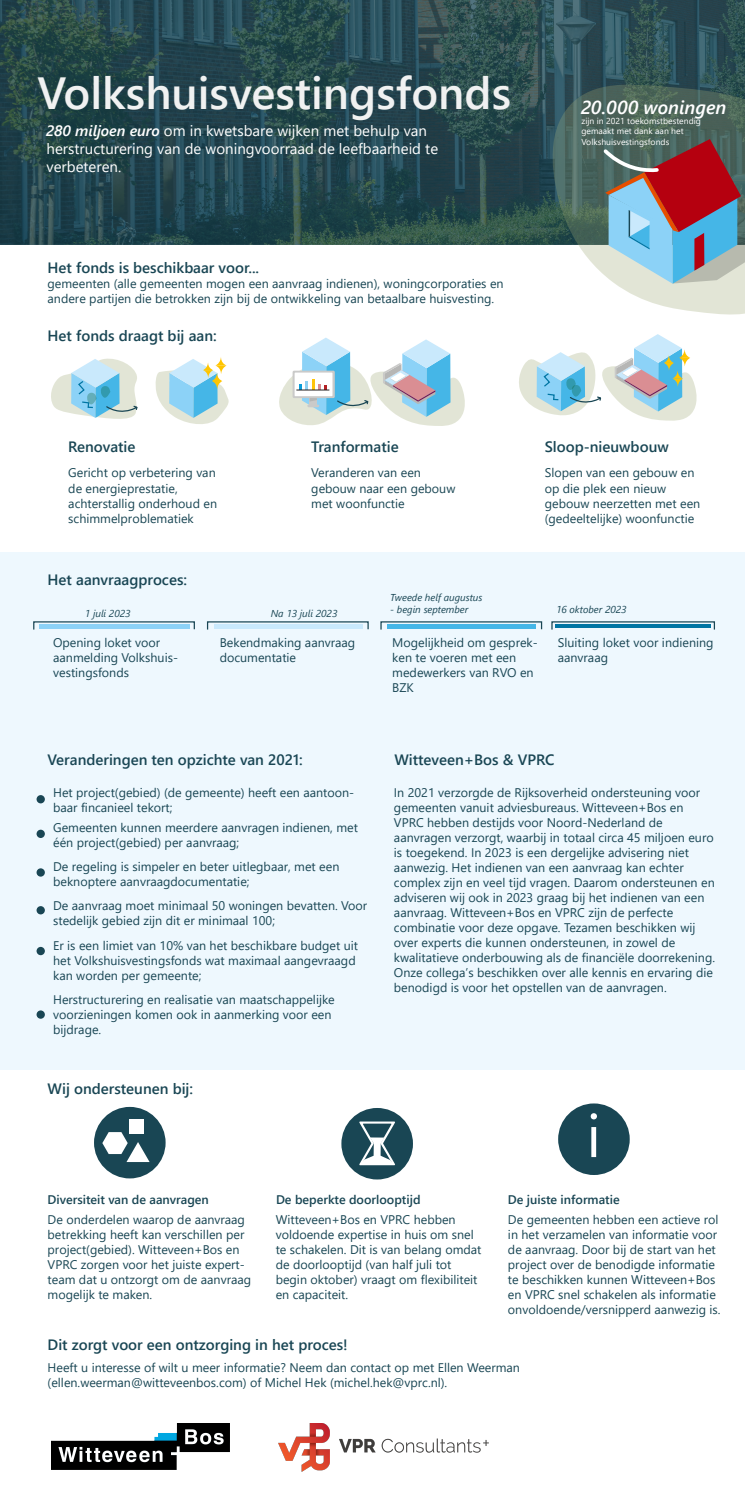
<style>
.page{position:relative;width:745px;height:1494px;background:#fff}
.page>*{position:absolute;margin:0;border:0;box-sizing:border-box;transform-origin:0 0}
.t1{font:60px "Segoe UI";color:#fff}
.t2{font:600 45px "Segoe UI";color:#f0f1f1}
.t3{font:italic 600 18.75px "Segoe UI";color:#fff}
.t4{font:600 15px "Segoe UI";color:#194654}
.t5{font:15px/18px "Segoe UI";color:#fff}
.t6{font:12.5px/15px "Segoe UI";color:#194654}
.t7{font:600 12.5px "Segoe UI";color:#194654}
.t8{font:italic 10px "Segoe UI";color:#194654}
.t9{font:8.62px/10.4px "Segoe UI";color:#fff}
.s1{font-weight:600;font-style:italic}
</style>
<div class="page">
<svg style="left:0;top:0;width:744px;height:245px;background:#27494e"></svg>
<svg style="left:552px;top:85px;width:192px;height:229px;background:#858a8c"></svg>
<svg style="left:279px;top:337px;width:185px;height:89px"></svg>
<svg style="left:519px;top:334px;width:177px;height:86px"></svg>
<svg style="left:51px;top:358px;width:87px;height:61px"></svg>
<svg style="left:155px;top:357px;width:73px;height:67px"></svg>
<div style="left:0;top:552px;width:744px;height:517px;background:#eef8fe"></div>
<hr style="left:214px;top:624px;width:148px;height:4px;background:#c9e9fc">
<hr style="left:39px;top:624px;width:150px;height:4px;background:#8cd2f7">
<hr style="left:386px;top:624px;width:149px;height:4px;background:#45b6e7">
<hr style="left:555px;top:624px;width:155px;height:3px;background:#0075a3">
<div style="left:551px;top:621px;width:163px;height:9px;border:1px solid #194654"></div>
<div style="left:37px;top:795px;width:8px;height:8px;background:#194654;border-radius:50%"></div>
<div style="left:37px;top:1010px;width:8px;height:8px;background:#194654;border-radius:50%"></div>
<div style="left:37px;top:946px;width:8px;height:9px;background:#194654;border-radius:50%"></div>
<div style="left:37px;top:906px;width:8px;height:8px;background:#194654;border-radius:50%"></div>
<div style="left:37px;top:868px;width:8px;height:8px;background:#194654;border-radius:50%"></div>
<div style="left:37px;top:829px;width:8px;height:9px;background:#194654;border-radius:50%"></div>
<img style="left:51px;top:1423px;width:178px;height:46px">
<div style="left:557px;top:1103px;width:72px;height:71px;background:#194654;border-radius:50%"></div>
<div style="left:341px;top:1107px;width:71px;height:72px;background:#194654;border-radius:50%"></div>
<svg style="left:359px;top:1121px;width:36px;height:44px"></svg>
<div style="left:94px;top:1106px;width:71px;height:72px;background:#194654;border-radius:50%"></div>
<div style="left:129px;top:1118px;width:14px;height:15px;background:#fff"></div>
<svg style="left:102px;top:1131px;width:47px;height:30px"></svg>
<img style="left:278px;top:1423px;width:210px;height:47px">
<h2 class="t2" style="left:38px;top:50px;width:474px">Volkshuisvestingsfonds</h2>
<p class="t5" style="left:47px;top:121px;width:393px"><span class="s1">280 miljoen euro</span> om in kwetsbare wijken met behulp van herstructurering van de woningvoorraad de leefbaarheid te verbeteren.</p>
<p class="t4" style="left:48px;top:253px;width:213px">Het fonds is beschikbaar voor...</p>
<p class="t6" style="left:48px;top:275px;width:457px">gemeenten (alle gemeenten mogen een aanvraag indienen), woningcorporaties en andere partijen die betrokken zijn bij de ontwikkeling van betaalbare huisvesting.</p>
<p class="t4" style="left:48px;top:321px;width:170px">Het fonds draagt bij aan:</p>
<h3 class="t3" style="left:581px;top:89px;width:146px">20.000 woningen</h3>
<p class="t9" style="left:581px;top:115px;width:121px">zijn in 2021 toekomstbestendig gemaakt met dank aan het<br>Volkshuisvestingsfonds</p>
<p class="t4" style="left:311px;top:432px;width:89px">Tranformatie</p>
<p class="t4" style="left:68px;top:432px;width:69px">Renovatie</p>
<p class="t4" style="left:544px;top:432px;width:125px">Sloop-nieuwbouw</p>
<p class="t6" style="left:68px;top:464px;width:150px">Gericht op verbetering van de energieprestatie, achterstallig onderhoud en schimmelproblematiek</p>
<p class="t6" style="left:311px;top:464px;width:145px">Veranderen van een gebouw naar een gebouw met woonfunctie</p>
<p class="t6" style="left:544px;top:464px;width:157px">Slopen van een gebouw en op die plek een nieuw gebouw neerzetten met een (gedeeltelijke) woonfunctie</p>
<p class="t4" style="left:48px;top:565px;width:141px">Het aanvraagproces:</p>
<p class="t8" style="left:85px;top:604px;width:47px">1 juli 2023</p>
<p class="t8" style="left:555px;top:600px;width:72px">16 oktober 2023</p>
<p class="t6" style="left:53px;top:634px;width:126px">Opening loket voor aanmelding Volkshuis&shy;vestingsfonds</p>
<p class="t6" style="left:219px;top:634px;width:137px">Bekendmaking aanvraag documentatie</p>
<p class="t6" style="left:392px;top:634px;width:147px">Mogelijkheid om gesprek&shy;ken te voeren met een medewerkers van RVO en<br>BZK</p>
<p class="t6" style="left:557px;top:634px;width:157px">Sluiting loket voor indiening aanvraag</p>
<p class="t8" style="left:390px;top:587px;width:94px">Tweede helf augustus</p>
<p class="t8" style="left:390px;top:599px;width:80px">- begin september</p>
<p class="t8" style="left:270px;top:603px;width:68px">Na 13 juli 2023</p>
<p class="t4" style="left:48px;top:745px;width:256px">Veranderingen ten opzichte van 2021:</p>
<p class="t6" style="left:53px;top:784px;width:302px">Het project(gebied) (de gemeente) heeft een aantoon&shy;baar fincanieel tekort;</p>
<p class="t6" style="left:53px;top:818px;width:306px">Gemeenten kunnen meerdere aanvragen indienen, met één project(gebied) per aanvraag;</p>
<p class="t6" style="left:53px;top:858px;width:287px">De regeling is simpeler en beter uitlegbaar, met een beknoptere aanvraagdocumentatie;</p>
<p class="t6" style="left:53px;top:896px;width:315px">De aanvraag moet minimaal 50 woningen bevatten. Voor stedelijk gebied zijn dit er minimaal 100;</p>
<p class="t6" style="left:53px;top:936px;width:306px">Er is een limiet van 10% van het beschikbare budget uit het Volkshuisvestingsfonds wat maximaal aangevraagd kan worden per gemeente;</p>
<p class="t6" style="left:53px;top:990px;width:283px">Herstructurering en realisatie van maatschappelijke voorzieningen komen ook in aanmerking voor een bijdrage.</p>
<p class="t4" style="left:48px;top:1074px;width:147px">Wij ondersteunen bij:</p>
<p class="t4" style="left:394px;top:745px;width:162px">Witteveen+Bos &amp; VPRC</p>
<p class="t6" style="left:393px;top:784px;width:322px">In 2021 verzorgde de Rijksoverheid ondersteuning voor gemeenten vanuit adviesbureaus. Witteveen+Bos en VPRC hebben destijds voor Noord-Nederland de aanvragen verzorgt, waarbij in totaal circa 45 miljoen euro is toegekend. In 2023 is een dergelijke advisering niet aanwezig. Het indienen van een aanvraag kan echter complex zijn en veel tijd vragen. Daarom ondersteunen en adviseren wij ook in 2023 graag bij het indienen van een aanvraag. Witteveen+Bos en VPRC zijn de perfecte combinatie voor deze opgave. Tezamen beschikken wij over experts die kunnen ondersteunen, in zowel de kwalitatieve onderbouwing als de financiële doorrekening.<br>Onze collega’s beschikken over alle kennis en ervaring die benodigd is voor het opstellen van de aanvragen.</p>
<h1 class="t1" style="left:586px;top:1079px;width:16px">i</h1>
<p class="t7" style="left:48px;top:1187px;width:163px">Diversiteit van de aanvragen</p>
<p class="t7" style="left:276px;top:1187px;width:146px">De beperkte doorlooptijd</p>
<p class="t7" style="left:507px;top:1187px;width:113px">De juiste informatie</p>
<p class="t6" style="left:48px;top:1211px;width:205px">De onderdelen waarop de aanvraag betrekking heeft kan verschillen per project(gebied). Witteveen+Bos en<br>VPRC zorgen voor het juiste expert&shy;team dat u ontzorgt om de aanvraag mogelijk te maken.</p>
<p class="t6" style="left:275px;top:1211px;width:207px">Witteveen+Bos en VPRC hebben voldoende expertise in huis om snel te schakelen. Dit is van belang omdat de doorlooptijd (van half juli tot begin oktober) vraagt om flexibiliteit en capaciteit.</p>
<p class="t6" style="left:507px;top:1211px;width:214px">De gemeenten hebben een actieve rol in het verzamelen van informatie voor de aanvraag. Door bij de start van het project over de benodigde informatie te beschikken kunnen Witteveen+Bos en VPRC snel schakelen als informatie onvoldoende/versnipperd aanwezig is.</p>
<p class="t4" style="left:48px;top:1330px;width:301px">Dit zorgt voor een ontzorging in het proces!</p>
<p class="t6" style="left:48px;top:1358px;width:473px">Heeft u interesse of wilt u meer informatie? Neem dan contact op met Ellen Weerman (ellen.weerman@witteveenbos.com) of Michel Hek (michel.hek@vprc.nl).</p>
</div>
